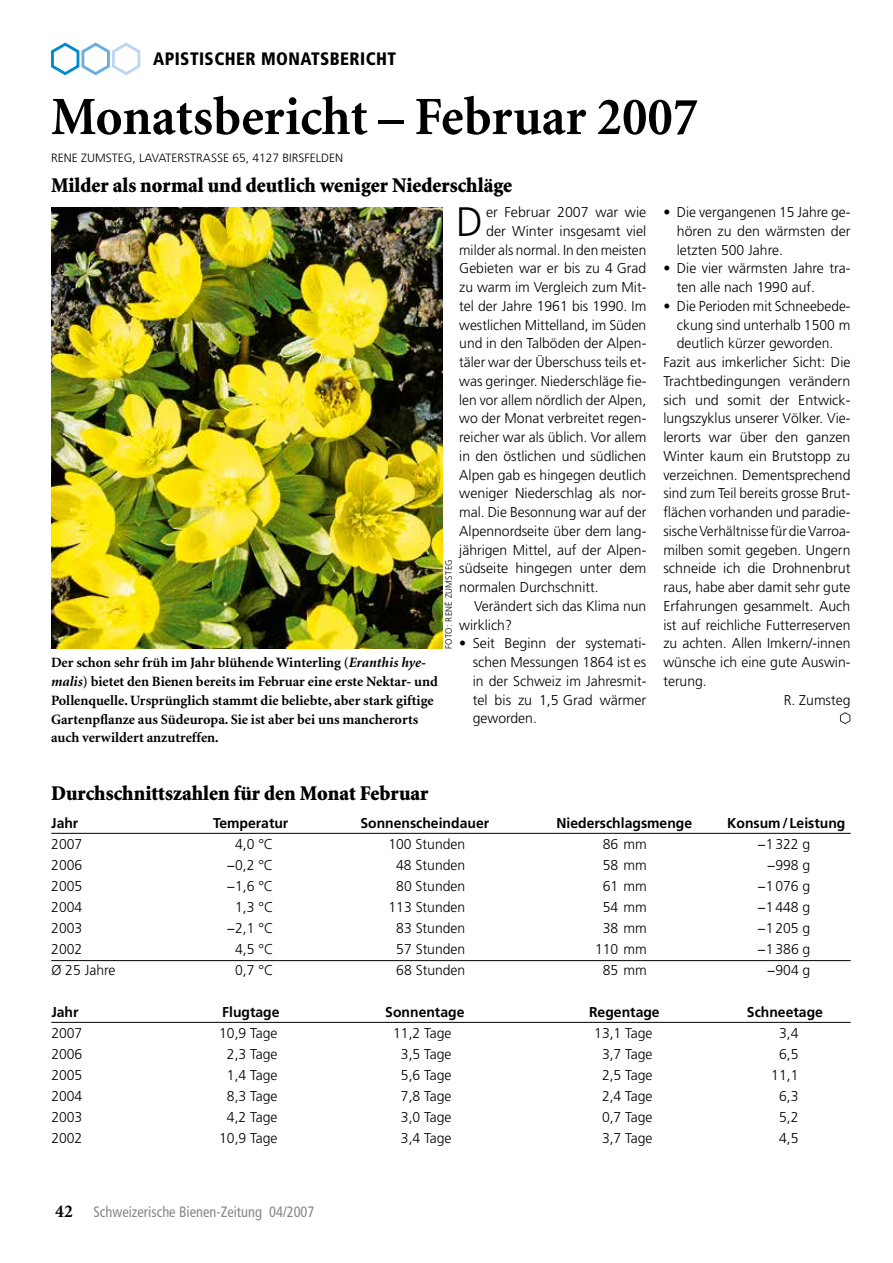
<style>
.page{position:relative;width:893px;height:1263px;background:#fff}
.page>*{position:absolute;margin:0;border:0;box-sizing:border-box;transform-origin:0 0}
.t1{font:700 54px "Minion";color:#000;scale:.96 1}
.t2{font:300 41.1px "Frutiger";color:#000}
.t3{font:900 21px "Minion";color:#000;scale:.96 1}
.t4{font:900 condensed 18px "Frutiger";letter-spacing:.025em;color:#000;scale:.96 1}
.t5{font:700 18px "Minion";color:#000}
.t6{font:condensed 15px "Frutiger";color:#878787;scale:.96 1}
.t7{font:300 14.25px/18.8px "Frutiger";color:#000;text-align:justify}
.t8{font:700 14.25px/18.8px "Minion";color:#000}
.t9{font:700 14.25px "Frutiger";color:#000}
.t10{font:300 14.25px "Frutiger";color:#000;scale:.96 1}
.t11{font:300 12px "Frutiger";color:#000}
.t12{font:300 9px "Frutiger";letter-spacing:.025em;color:#000}
.s1{font-style:italic}
</style>
<div class="page">
<svg style="left:50px;top:42px;width:92px;height:35px"></svg>
<hr style="left:51px;top:833px;width:800px;height:1px;background:#000">
<hr style="left:51px;top:960px;width:800px;height:1px;background:#000">
<hr style="left:51px;top:1022px;width:800px;height:1px;background:#000">
<svg style="left:840px;top:712px;width:11px;height:13px"></svg>
<img style="left:51px;top:208px;width:391px;height:441px">
<p class="t4" style="left:153px;top:48px;width:255px">APISTISCHER MONATSBERICHT</p>
<h1 class="t1" style="left:51px;top:89px;width:676px">Monatsbericht – Februar 2007</h1>
<p class="t11" style="left:51px;top:151px;width:294px">RENE ZUMSTEG, LAVATERSTRASSE 65, 4127 BIRSFELDEN</p>
<h3 class="t3" style="left:51px;top:174px;width:482px">Milder als normal und deutlich weniger Niederschläge</h3>
<p class="t4" style="left:153px;top:48px;width:63px">RUBRIK</p>
<h2 class="t2" style="left:456px;top:198px;width:28px">D</h2>
<p class="t7" style="left:486px;top:203px;width:162px">er Februar 2007 war wie</p>
<p class="t7" style="left:486px;top:222px;width:162px">der Winter insgesamt viel</p>
<p class="t10" style="left:459px;top:242px;width:196px">milder als normal. In den meisten</p>
<p class="t7" style="left:459px;top:259px;width:189px">Gebieten war er bis zu 4 Grad</p>
<p class="t7" style="left:459px;top:278px;width:189px">zu warm im Vergleich zum Mit-</p>
<p class="t7" style="left:459px;top:297px;width:189px">tel der Jahre 1961 bis 1990. Im</p>
<p class="t7" style="left:459px;top:316px;width:189px">westlichen Mittelland, im Süden</p>
<p class="t7" style="left:459px;top:334px;width:189px">und in den Talböden der Alpen-</p>
<p class="t7" style="left:459px;top:353px;width:189px">täler war der Überschuss teils et-</p>
<p class="t7" style="left:459px;top:372px;width:189px">was geringer. Niederschläge fie-</p>
<p class="t7" style="left:459px;top:391px;width:189px">len vor allem nördlich der Alpen,</p>
<p class="t7" style="left:459px;top:409px;width:189px">wo der Monat verbreitet regen-</p>
<p class="t7" style="left:459px;top:428px;width:189px">reicher war als üblich. Vor allem</p>
<p class="t7" style="left:459px;top:447px;width:189px">in den östlichen und südlichen</p>
<p class="t7" style="left:459px;top:466px;width:189px">Alpen gab es hingegen deutlich</p>
<p class="t7" style="left:459px;top:484px;width:189px">weniger Niederschlag als nor-</p>
<p class="t7" style="left:459px;top:503px;width:189px">mal. Die Besonnung war auf der</p>
<p class="t7" style="left:459px;top:522px;width:189px">Alpennordseite über dem lang-</p>
<p class="t7" style="left:459px;top:541px;width:189px">jährigen Mittel, auf der Alpen-</p>
<p class="t7" style="left:459px;top:559px;width:189px">südseite hingegen unter dem</p>
<p class="t7" style="left:459px;top:578px;width:141px">normalen Durchschnitt.</p>
<p class="t7" style="left:474px;top:597px;width:174px">Verändert sich das Klima nun</p>
<p class="t7" style="left:459px;top:616px;width:54px">wirklich?</p>
<p class="t7" style="left:473px;top:634px;width:175px;text-indent:-14px">• Seit Beginn der systemati&shy;schen Messungen 1864 ist es in der Schweiz im Jahresmit&shy;tel bis zu 1,5 Grad wärmer geworden.</p>
<p class="t12" style="left:444px;top:649px;width:91px;rotate:-90deg">FOTO: RENÉ ZUMSTEG</p>
<p class="t8" style="left:51px;top:654px;width:388px">Der schon sehr früh im Jahr blühende Winterling (<span class="s1">Eranthis hye&shy;malis</span>) bietet den Bienen bereits im Februar eine erste Nektar- und Pollenquelle. Ursprünglich stammt die beliebte, aber stark giftige Gartenpflanze aus Südeuropa. Sie ist aber bei uns mancherorts auch verwildert anzutreffen.</p>
<p class="t7" style="left:677px;top:203px;width:175px;text-indent:-14px">• Die vergangenen 15 Jahre ge&shy;hören zu den wärmsten der letzten 500 Jahre.</p>
<p class="t7" style="left:677px;top:259px;width:175px;text-indent:-14px">• Die vier wärmsten Jahre tra&shy;ten alle nach 1990 auf.</p>
<p class="t7" style="left:663px;top:297px;width:189px">• Die Perioden mit Schneebede-</p>
<p class="t7" style="left:677px;top:316px;width:175px">ckung sind unterhalb 1500 m</p>
<p class="t7" style="left:677px;top:334px;width:158px">deutlich kürzer geworden.</p>
<p class="t7" style="left:663px;top:353px;width:189px">Fazit aus imkerlicher Sicht: Die</p>
<p class="t7" style="left:663px;top:372px;width:189px">Trachtbedingungen verändern</p>
<p class="t7" style="left:663px;top:391px;width:189px">sich und somit der Entwick-</p>
<p class="t7" style="left:663px;top:409px;width:189px">lungszyklus unserer Völker. Vie-</p>
<p class="t7" style="left:663px;top:428px;width:189px">lerorts war über den ganzen</p>
<p class="t7" style="left:663px;top:447px;width:189px">Winter kaum ein Brutstopp zu</p>
<p class="t7" style="left:663px;top:466px;width:189px">verzeichnen. Dementsprechend</p>
<p class="t7" style="left:663px;top:484px;width:189px">sind zum Teil bereits grosse Brut-</p>
<p class="t7" style="left:663px;top:503px;width:189px">flächen vorhanden und paradie-</p>
<p class="t10" style="left:663px;top:523px;width:195px">sische Verhältnisse für die Varroa-</p>
<p class="t7" style="left:663px;top:541px;width:189px">milben somit gegeben. Ungern</p>
<p class="t7" style="left:663px;top:559px;width:189px">schneide ich die Drohnenbrut</p>
<p class="t7" style="left:663px;top:578px;width:189px">raus, habe aber damit sehr gute</p>
<p class="t7" style="left:663px;top:597px;width:189px">Erfahrungen gesammelt. Auch</p>
<p class="t7" style="left:663px;top:616px;width:189px">ist auf reichliche Futterreserven</p>
<p class="t7" style="left:663px;top:634px;width:189px">zu achten. Allen Imkern/-innen</p>
<p class="t7" style="left:663px;top:653px;width:189px">wünsche ich eine gute Auswin-</p>
<p class="t7" style="left:663px;top:672px;width:45px">terung.</p>
<p class="t7" style="left:784px;top:691px;width:68px">R. Zumsteg</p>
<h3 class="t3" style="left:51px;top:782px;width:394px">Durchschnittszahlen für den Monat Februar</h3>
<p class="t9" style="left:51px;top:815px;width:29px">Jahr</p>
<p class="t9" style="left:213px;top:815px;width:77px">Temperatur</p>
<p class="t9" style="left:360px;top:815px;width:130px">Sonnenscheindauer</p>
<p class="t9" style="left:556px;top:815px;width:137px">Niederschlagsmenge</p>
<p class="t9" style="left:727px;top:815px;width:120px">Konsum/Leistung</p>
<p class="t7" style="left:51px;top:835px;width:33px">2007</p>
<p class="t7" style="left:235px;top:835px;width:40px">4,0 °C</p>
<p class="t7" style="left:388px;top:835px;width:78px">100 Stunden</p>
<p class="t7" style="left:603px;top:835px;width:46px">86 mm</p>
<p class="t7" style="left:757px;top:835px;width:54px">−1322 g</p>
<p class="t7" style="left:51px;top:856px;width:33px">2006</p>
<p class="t7" style="left:227px;top:856px;width:48px">−0,2 °C</p>
<p class="t7" style="left:396px;top:856px;width:71px">48 Stunden</p>
<p class="t7" style="left:603px;top:856px;width:46px">58 mm</p>
<p class="t7" style="left:767px;top:856px;width:45px">−998 g</p>
<p class="t7" style="left:51px;top:877px;width:33px">2005</p>
<p class="t7" style="left:227px;top:877px;width:48px">−1,6 °C</p>
<p class="t7" style="left:396px;top:877px;width:71px">80 Stunden</p>
<p class="t7" style="left:603px;top:877px;width:46px">61 mm</p>
<p class="t7" style="left:757px;top:877px;width:54px">−1076 g</p>
<p class="t7" style="left:51px;top:898px;width:33px">2004</p>
<p class="t7" style="left:235px;top:898px;width:40px">1,3 °C</p>
<p class="t7" style="left:388px;top:898px;width:78px">113 Stunden</p>
<p class="t7" style="left:603px;top:898px;width:46px">54 mm</p>
<p class="t7" style="left:757px;top:898px;width:54px">−1448 g</p>
<p class="t7" style="left:51px;top:919px;width:33px">2003</p>
<p class="t7" style="left:227px;top:919px;width:48px">−2,1 °C</p>
<p class="t7" style="left:396px;top:919px;width:71px">83 Stunden</p>
<p class="t7" style="left:603px;top:919px;width:46px">38 mm</p>
<p class="t7" style="left:757px;top:919px;width:54px">−1205 g</p>
<p class="t7" style="left:51px;top:940px;width:33px">2002</p>
<p class="t7" style="left:235px;top:940px;width:40px">4,5 °C</p>
<p class="t7" style="left:396px;top:940px;width:71px">57 Stunden</p>
<p class="t7" style="left:595px;top:940px;width:53px">110 mm</p>
<p class="t7" style="left:758px;top:940px;width:54px">−1386 g</p>
<p class="t7" style="left:51px;top:961px;width:66px">Ø 25 Jahre</p>
<p class="t7" style="left:235px;top:961px;width:40px">0,7 °C</p>
<p class="t7" style="left:396px;top:961px;width:71px">68 Stunden</p>
<p class="t7" style="left:603px;top:961px;width:46px">85 mm</p>
<p class="t7" style="left:767px;top:961px;width:45px">−904 g</p>
<p class="t9" style="left:51px;top:1004px;width:29px">Jahr</p>
<p class="t9" style="left:222px;top:1004px;width:59px">Flugtage</p>
<p class="t9" style="left:385px;top:1004px;width:81px">Sonnentage</p>
<p class="t9" style="left:589px;top:1004px;width:72px">Regentage</p>
<p class="t9" style="left:747px;top:1004px;width:78px">Schneetage</p>
<p class="t7" style="left:51px;top:1024px;width:33px">2007</p>
<p class="t7" style="left:219px;top:1024px;width:60px">10,9 Tage</p>
<p class="t7" style="left:393px;top:1024px;width:60px">11,2 Tage</p>
<p class="t7" style="left:594px;top:1024px;width:60px">13,1 Tage</p>
<p class="t7" style="left:779px;top:1024px;width:21px">3,4</p>
<p class="t7" style="left:51px;top:1045px;width:33px">2006</p>
<p class="t7" style="left:227px;top:1045px;width:52px">2,3 Tage</p>
<p class="t7" style="left:401px;top:1045px;width:52px">3,5 Tage</p>
<p class="t7" style="left:602px;top:1045px;width:52px">3,7 Tage</p>
<p class="t7" style="left:779px;top:1045px;width:21px">6,5</p>
<p class="t7" style="left:51px;top:1066px;width:33px">2005</p>
<p class="t7" style="left:227px;top:1066px;width:52px">1,4 Tage</p>
<p class="t7" style="left:401px;top:1066px;width:52px">5,6 Tage</p>
<p class="t7" style="left:602px;top:1066px;width:52px">2,5 Tage</p>
<p class="t7" style="left:771px;top:1066px;width:29px">11,1</p>
<p class="t7" style="left:51px;top:1087px;width:33px">2004</p>
<p class="t7" style="left:227px;top:1087px;width:52px">8,3 Tage</p>
<p class="t7" style="left:401px;top:1087px;width:52px">7,8 Tage</p>
<p class="t7" style="left:602px;top:1087px;width:52px">2,4 Tage</p>
<p class="t7" style="left:779px;top:1087px;width:21px">6,3</p>
<p class="t7" style="left:51px;top:1108px;width:33px">2003</p>
<p class="t7" style="left:227px;top:1108px;width:52px">4,2 Tage</p>
<p class="t7" style="left:401px;top:1108px;width:52px">3,0 Tage</p>
<p class="t7" style="left:602px;top:1108px;width:52px">0,7 Tage</p>
<p class="t7" style="left:779px;top:1108px;width:21px">5,2</p>
<p class="t7" style="left:51px;top:1129px;width:33px">2002</p>
<p class="t7" style="left:219px;top:1129px;width:60px">10,9 Tage</p>
<p class="t7" style="left:401px;top:1129px;width:52px">3,4 Tage</p>
<p class="t7" style="left:602px;top:1129px;width:52px">3,7 Tage</p>
<p class="t7" style="left:779px;top:1129px;width:21px">4,5</p>
<p class="t5" style="left:55px;top:1202px;width:19px">42</p>
<p class="t6" style="left:94px;top:1203px;width:232px">Schweizerische Bienen-Zeitung 04/2007</p>
</div>
